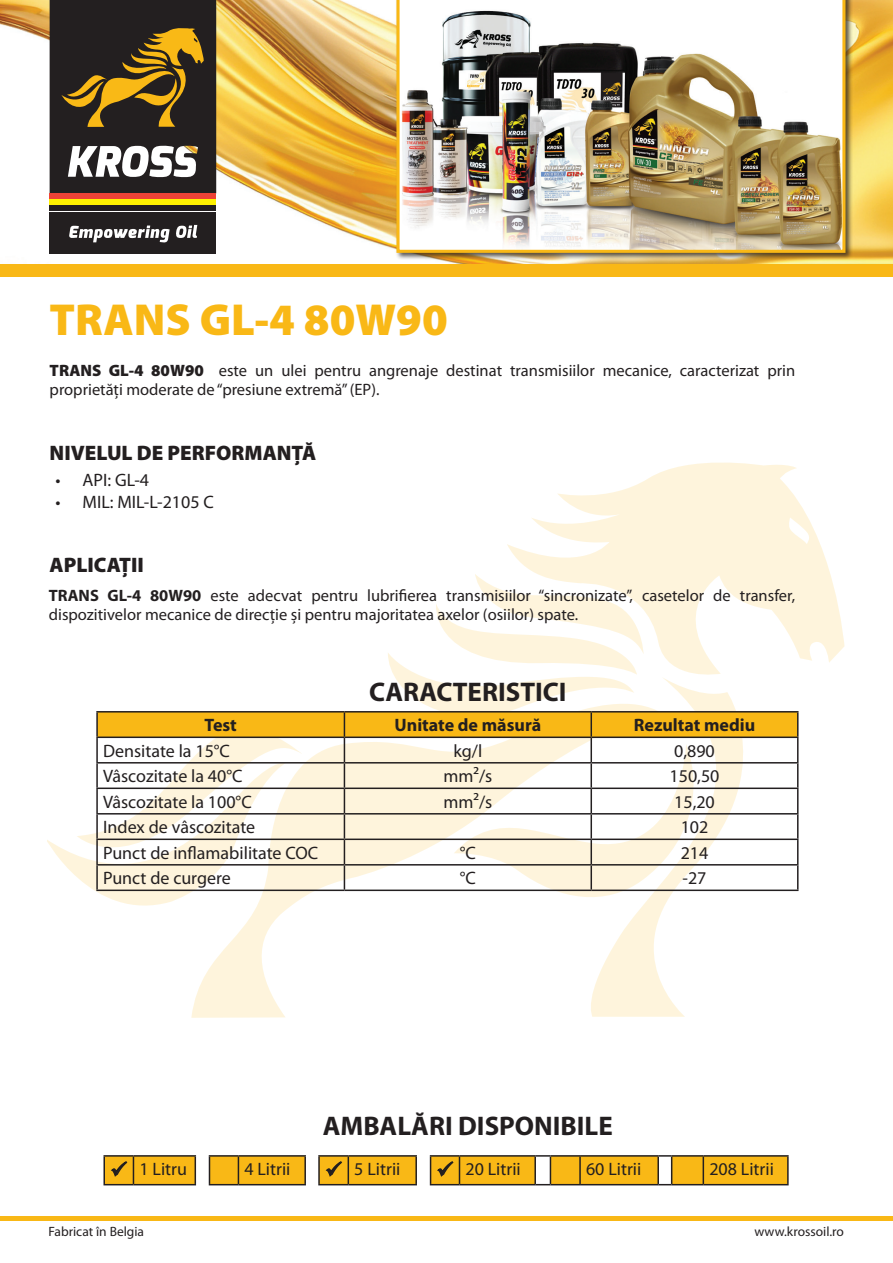
<style>
.page{position:relative;width:893px;height:1263px;background:#fff}
.page>*{position:absolute;margin:0;border:0;box-sizing:border-box;transform-origin:0 0}
.t1{font:900 45px "Myriad Pro";color:#f9b816}
.t2{font:700 27px "Myriad Pro";color:#231f20}
.t3{font:900 21px "Myriad Pro";color:#231f20}
.t4{font:18px "Myriad Pro";color:#231f20}
.t5{font:700 18px "Myriad Pro";color:#231f20}
.t6{font:16.5px/19.8px "Myriad Pro";color:#231f20}
.t7{font:13.5px "Myriad Pro";color:#231f20}
.s1{font-weight:900}
.s2{font-weight:700}
</style>
<div class="page">
<img style="left:0;top:0;width:893px;height:264px">
<div style="left:50px;top:193px;width:166px;height:6px;background:#ee4237"></div>
<div style="left:50px;top:199px;width:166px;height:6px;background:#fff101"></div>
<div style="left:50px;top:205px;width:166px;height:6px;background:#231f20"></div>
<svg style="left:50px;top:0;width:166px;height:193px;background:#4f4431"></svg>
<div style="left:50px;top:213px;width:166px;height:41px;background:#231f20"></div>
<svg style="left:69px;top:225px;width:128px;height:18px"></svg>
<div style="left:0;top:264px;width:893px;height:13px;background:#f9b816"></div>
<svg style="left:191px;top:924px;width:94px;height:94px;fill:#fef4dc"></svg>
<svg style="left:591px;top:924px;width:94px;height:93px;fill:#fef4dc"></svg>
<svg style="left:507px;top:462px;width:337px;height:201px;fill:#fef4dc"></svg>
<div style="left:0;top:1216px;width:893px;height:5px;background:#f9b816"></div>
<svg style="left:48px;top:574px;width:750px;height:350px"></svg>
<hr style="left:96px;top:736px;width:248px;height:2px;background:#231f20">
<hr style="left:344px;top:736px;width:247px;height:2px;background:#231f20">
<hr style="left:591px;top:736px;width:207px;height:2px;background:#231f20">
<hr style="left:103px;top:1155px;width:30px;height:1px;background:#231f20">
<hr style="left:103px;top:1156px;width:2px;height:28px;background:#231f20">
<hr style="left:103px;top:1184px;width:30px;height:1px;background:#231f20">
<hr style="left:703px;top:1155px;width:86px;height:1px;background:#231f20">
<hr style="left:787px;top:1156px;width:2px;height:28px;background:#231f20">
<svg style="left:104px;top:1155px;width:684px;height:30px;background:#e2ae2d"></svg>
<hr style="left:672px;top:1184px;width:31px;height:1px;background:#231f20">
<hr style="left:703px;top:1184px;width:86px;height:1px;background:#231f20">
<div style="left:395px;top:0;width:458px;height:260px;background:#231f20;opacity:.75"></div>
<img style="left:396px;top:0;width:449px;height:253px">
<h1 class="t1" style="left:50px;top:290px;width:400px">TRANS GL-4 80W90</h1>
<p class="t6" style="left:50px;top:360px;width:747px"><span class="s1">TRANS GL-4 80W90</span> este un ulei pentru angrenaje destinat transmisiilor mecanice, caracterizat prin proprietăți moderate de “presiune extremă” (EP).</p>
<p class="t3" style="left:50px;top:439px;width:268px">NIVELUL DE PERFORMANȚĂ</p>
<p class="t4" style="left:56px;top:469px;width:95px">• API: GL-4</p>
<p class="t4" style="left:56px;top:491px;width:160px">• MIL: MIL-L-2105 C</p>
<p class="t3" style="left:50px;top:551px;width:96px">APLICAȚII</p>
<p class="t6" style="left:49px;top:585px;width:748px"><span class="s2">TRANS GL-4 80W90</span> este adecvat pentru lubrifierea transmisiilor “sincronizate”, casetelor de transfer, dispozitivelor mecanice de direcție și pentru majoritatea axelor (osiilor) spate.</p>
<h2 class="t2" style="left:369px;top:674px;width:199px">CARACTERISTICI</h2>
<p class="t5" style="left:205px;top:713px;width:34px">Test</p>
<p class="t5" style="left:394px;top:713px;width:148px">Unitate de măsură</p>
<p class="t5" style="left:634px;top:713px;width:123px">Rezultat mediu</p>
<p class="t4" style="left:103px;top:740px;width:129px">Densitate la 15°C</p>
<p class="t4" style="left:453px;top:740px;width:30px">kg/l</p>
<p class="t4" style="left:674px;top:740px;width:42px">0,890</p>
<p class="t4" style="left:103px;top:765px;width:141px">Vâscozitate la 40°C</p>
<p class="t4" style="left:443px;top:765px;width:50px">mm²/s</p>
<p class="t4" style="left:670px;top:765px;width:51px">150,50</p>
<p class="t4" style="left:103px;top:791px;width:150px">Vâscozitate la 100°C</p>
<p class="t4" style="left:443px;top:791px;width:50px">mm²/s</p>
<p class="t4" style="left:674px;top:791px;width:42px">15,20</p>
<p class="t4" style="left:103px;top:816px;width:154px">Index de vâscozitate</p>
<p class="t4" style="left:681px;top:816px;width:29px">102</p>
<p class="t4" style="left:103px;top:842px;width:217px">Punct de inflamabilitate COC</p>
<p class="t4" style="left:460px;top:842px;width:18px">°C</p>
<p class="t4" style="left:681px;top:842px;width:29px">214</p>
<p class="t4" style="left:103px;top:867px;width:129px">Punct de curgere</p>
<p class="t4" style="left:460px;top:867px;width:18px">°C</p>
<p class="t4" style="left:682px;top:867px;width:25px">-27</p>
<h2 class="t2" style="left:323px;top:1108px;width:291px">AMBALĂRI DISPONIBILE</h2>
<p class="t4" style="left:111px;top:1158px;width:78px">✓ 1 Litru</p>
<p class="t4" style="left:244px;top:1158px;width:48px">4 Litrii</p>
<p class="t4" style="left:325px;top:1158px;width:76px">✓ 5 Litrii</p>
<p class="t4" style="left:437px;top:1158px;width:86px">✓ 20 Litrii</p>
<p class="t4" style="left:586px;top:1158px;width:57px">60 Litrii</p>
<p class="t4" style="left:709px;top:1158px;width:66px">208 Litrii</p>
<p class="t7" style="left:49px;top:1223px;width:97px">Fabricat în Belgia</p>
<p class="t7" style="left:754px;top:1223px;width:91px">www.krossoil.ro</p>
</div>
